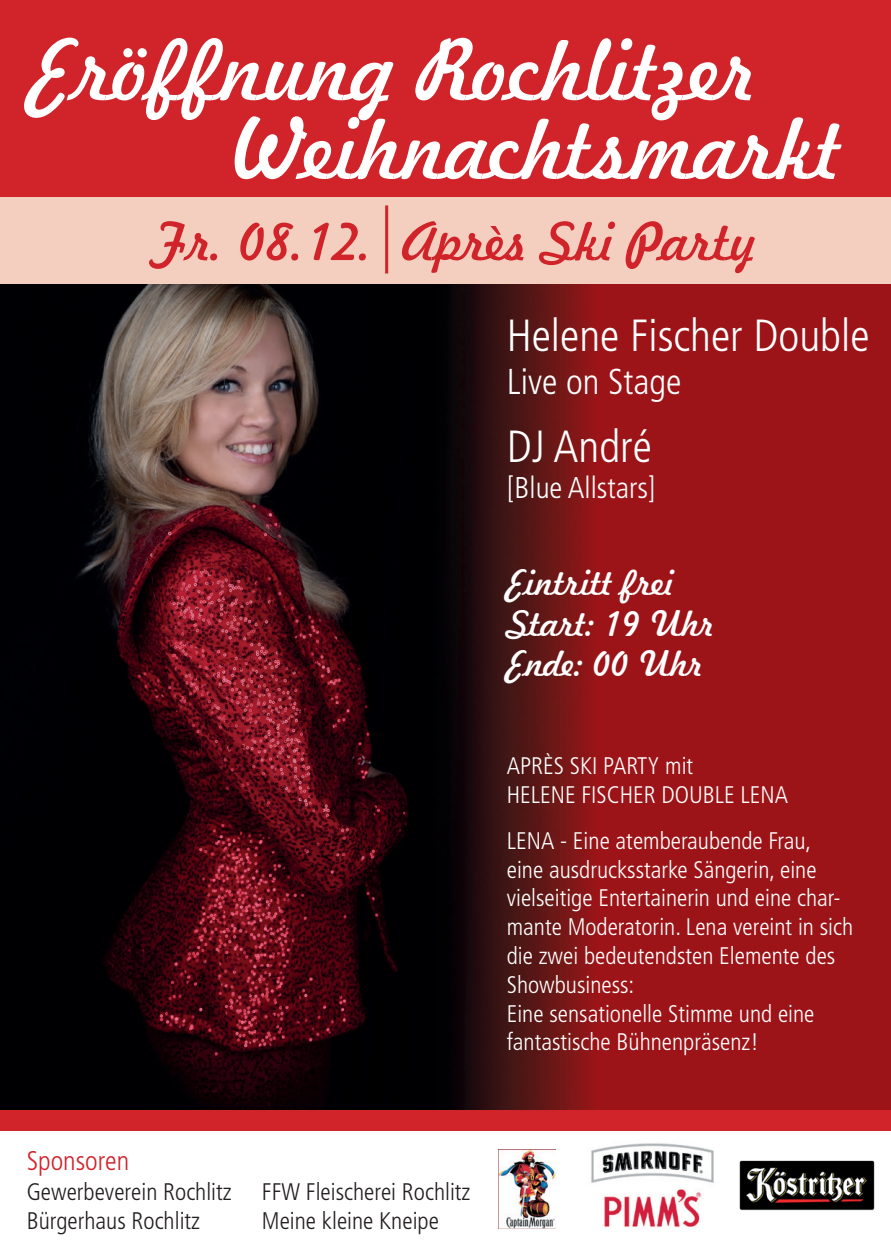
<style>
.page{position:relative;width:891px;height:1257px;background:#fff}
.page>*{position:absolute;margin:0;border:0;box-sizing:border-box;transform-origin:0 0}
.t1{font:81.9px "Freehand 521 BT Regular C";color:#fff}
.t2{font:51.3px "Freehand 521 BT Regular C";color:#d1232a}
.t3{font:300 condensed 45px "Frutiger";color:#fff}
.t4{font:300 condensed 36px "Frutiger";color:#fff}
.t5{font:33.9px/40.8px "Freehand 521 BT Regular C";color:#fff}
.t6{font:300 condensed 30px "Frutiger";color:#fff}
.t7{font:300 condensed 27px "Frutiger";color:#d1232a}
.t8{font:300 condensed 24px/28.8px "Frutiger";color:#fff}
.t9{font:300 condensed 24px/28.8px "Frutiger";color:#231f20}
</style>
<div class="page">
<img style="left:0;top:283px;width:428px;height:827px">
<img style="left:428px;top:283px;width:168px;height:827px">
<div style="left:596px;top:283px;width:295px;height:828px;background:#9c1418"></div>
<div style="left:0;top:0;width:891px;height:200px;background:#d1232a"></div>
<div style="left:0;top:1110px;width:891px;height:20px;background:#d1232a"></div>
<div style="left:0;top:197px;width:891px;height:86px;background:#f4cfc0"></div>
<img style="left:499px;top:1150px;width:57px;height:79px">
<img style="left:739px;top:1160px;width:136px;height:51px">
<hr style="left:385px;top:205px;width:3px;height:68px;background:#d1232a">
<img style="left:591px;top:1143px;width:123px;height:40px">
<img style="left:604px;top:1188px;width:98px;height:41px">
<h1 class="t1" style="left:31px;top:15px;width:729px">Eröffnung Rochlitzer</h1>
<h1 class="t1" style="left:231px;top:94px;width:612px">Weihnachtsmarkt</h1>
<h2 class="t2" style="left:152px;top:207px;width:606px">Fr. 08.12. Après Ski Party</h2>
<h3 class="t3" style="left:507px;top:310px;width:364px">Helene Fischer Double</h3>
<h3 class="t4" style="left:507px;top:361px;width:176px">Live on Stage</h3>
<h3 class="t3" style="left:507px;top:420px;width:147px">DJ André</h3>
<p class="t6" style="left:507px;top:470px;width:150px">[Blue Allstars]</p>
<h3 class="t5" style="left:507px;top:562px;width:209px">Eintritt frei<br>Start: 19 Uhr<br>Ende: 00 Uhr</h3>
<p class="t8" style="left:507px;top:752px;width:283px">APRÈS SKI PARTY mit<br>HELENE FISCHER DOUBLE LENA</p>
<p class="t8" style="left:507px;top:826px;width:348px">LENA - Eine atemberaubende Frau, eine ausdrucksstarke Sängerin, eine vielseitige Entertainerin und eine char&shy;mante Moderatorin. Lena vereint in sich die zwei bedeutendsten Elemente des Showbusiness:<br>Eine sensationelle Stimme und eine fantastische Bühnenpräsenz!</p>
<p class="t7" style="left:27px;top:1145px;width:104px">Sponsoren</p>
<p class="t9" style="left:27px;top:1177px;width:206px">Gewerbeverein Rochlitz<br>Bürgerhaus Rochlitz</p>
<p class="t9" style="left:262px;top:1177px;width:210px">FFW Fleischerei Rochlitz<br>Meine kleine Kneipe</p>
</div>
